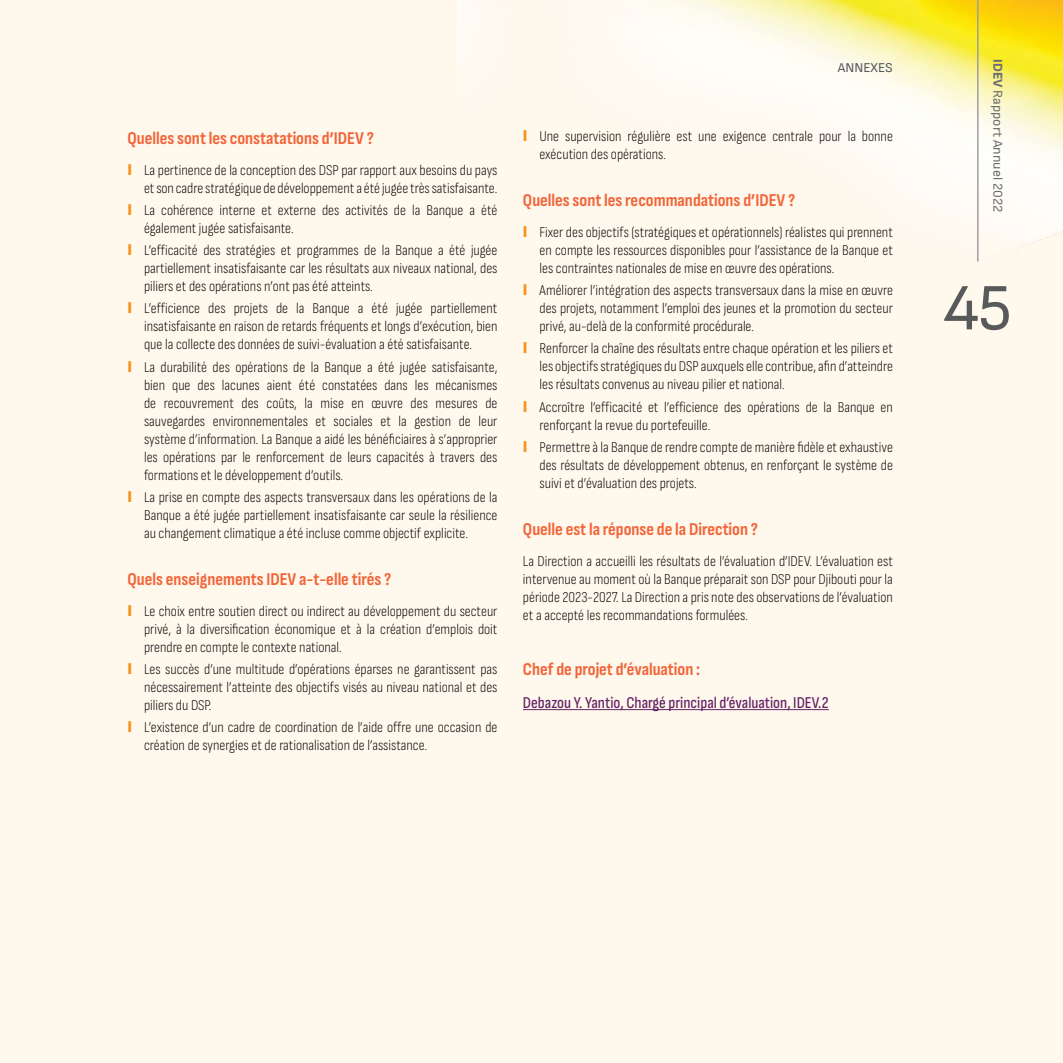
<style>
.page{position:relative;width:1063px;height:1063px;background:#fff8ed}
.page>*{position:absolute;margin:0;border:0;box-sizing:border-box;transform-origin:0 0}
.t1{font:66px "Sofia Sans";color:#58595b}
.t2{font:700 18px "Sofia Sans Condensed";color:#f26539}
.t3{font:500 16.5px "Sofia Sans Condensed";color:#642266}
.t4{font:300 15px/18px "Sofia Sans Condensed";color:#000;text-align:justify}
.t5{font:13.5px "Sofia Sans";color:#6d6e71}
.t6{font:13.5px "Sofia Sans";color:#58595b}
.s1{font-family:"Sofia Sans";font-weight:900;font-size:16.5px;color:#f7941e}
.s2{font-weight:800}
</style>
<div class="page">
<img style="left:523px;top:0;width:540px;height:711px">
<hr style="left:977px;top:0;width:2px;height:261px;background:#9d9fa2">
<hr style="left:523px;top:709px;width:306px;height:1px;background:#642266">
<p class="t2" style="left:128px;top:127px;width:248px">Quelles sont les constatations d’IDEV ?</p>
<p class="t4" style="left:128px;top:161px;width:371px;text-align:right"><span class="s1">І</span> La pertinence de la conception des DSP par rapport aux besoins du pays et son cadre stratégique de développement a été jugée très satisfaisante.</p>
<p class="t4" style="left:144px;top:201px;width:355px;text-indent:-17px"><span class="s1">І</span> La cohérence interne et externe des activités de la Banque a été également jugée satisfaisante.</p>
<p class="t4" style="left:144px;top:241px;width:355px;text-indent:-17px"><span class="s1">І</span> L’efficacité des stratégies et programmes de la Banque a été jugée partiellement insatisfaisante car les résultats aux niveaux national, des piliers et des opérations n’ont pas été atteints.</p>
<p class="t4" style="left:144px;top:299px;width:355px;text-indent:-17px"><span class="s1">І</span> L’efficience des projets de la Banque a été jugée partiellement insatisfaisante en raison de retards fréquents et longs d’exécution, bien que la collecte des données de suivi-évaluation a été satisfaisante.</p>
<p class="t4" style="left:144px;top:358px;width:355px;text-indent:-17px"><span class="s1">І</span> La durabilité des opérations de la Banque a été jugée satisfaisante, bien que des lacunes aient été constatées dans les mécanismes de recouvrement des coûts, la mise en œuvre des mesures de sauvegardes environnementales et sociales et la gestion de leur système d’information. La Banque a aidé les bénéficiaires à s’approprier les opérations par le renforcement de leurs capacités à travers des formations et le développement d’outils.</p>
<p class="t4" style="left:144px;top:488px;width:355px;text-indent:-17px"><span class="s1">І</span> La prise en compte des aspects transversaux dans les opérations de la Banque a été jugée partiellement insatisfaisante car seule la résilience au changement climatique a été incluse comme objectif explicite.</p>
<p class="t2" style="left:128px;top:568px;width:265px">Quels enseignements IDEV a-t-elle tirés ?</p>
<p class="t4" style="left:144px;top:602px;width:355px;text-indent:-17px"><span class="s1">І</span> Le choix entre soutien direct ou indirect au développement du secteur privé, à la diversification économique et à la création d’emplois doit prendre en compte le contexte national.</p>
<p class="t4" style="left:144px;top:660px;width:355px;text-indent:-17px"><span class="s1">І</span> Les succès d’une multitude d’opérations éparses ne garantissent pas nécessairement l’atteinte des objectifs visés au niveau national et des piliers du DSP.</p>
<p class="t4" style="left:144px;top:718px;width:355px;text-indent:-17px"><span class="s1">І</span> L’existence d’un cadre de coordination de l’aide offre une occasion de création de synergies et de rationalisation de l’assistance.</p>
<p class="t6" style="left:838px;top:59px;width:56px">ANNEXES</p>
<p class="t4" style="left:539px;top:127px;width:355px;text-indent:-17px"><span class="s1">І</span> Une supervision régulière est une exigence centrale pour la bonne exécution des opérations.</p>
<p class="t2" style="left:523px;top:190px;width:274px">Quelles sont les recommandations d’IDEV ?</p>
<p class="t4" style="left:539px;top:223px;width:355px;text-indent:-17px"><span class="s1">І</span> Fixer des objectifs (stratégiques et opérationnels) réalistes qui prennent en compte les ressources disponibles pour l’assistance de la Banque et les contraintes nationales de mise en œuvre des opérations.</p>
<p class="t4" style="left:539px;top:281px;width:355px;text-indent:-17px"><span class="s1">І</span> Améliorer l’intégration des aspects transversaux dans la mise en œuvre des projets, notamment l’emploi des jeunes et la promotion du secteur privé, au-delà de la conformité procédurale.</p>
<p class="t4" style="left:539px;top:340px;width:355px;text-indent:-17px"><span class="s1">І</span> Renforcer la chaîne des résultats entre chaque opération et les piliers et les objectifs stratégiques du DSP auxquels elle contribue, afin d’atteindre les résultats convenus au niveau pilier et national.</p>
<p class="t4" style="left:539px;top:398px;width:355px;text-indent:-17px"><span class="s1">І</span> Accroître l’efficacité et l’efficience des opérations de la Banque en renforçant la revue du portefeuille.</p>
<p class="t4" style="left:539px;top:438px;width:355px;text-indent:-17px"><span class="s1">І</span> Permettre à la Banque de rendre compte de manière fidèle et exhaustive des résultats de développement obtenus, en renforçant le système de suivi et d’évaluation des projets.</p>
<p class="t2" style="left:523px;top:519px;width:237px">Quelle est la réponse de la Direction ?</p>
<p class="t4" style="left:523px;top:552px;width:371px">La Direction a accueilli les résultats de l’évaluation d’IDEV. L’évaluation est intervenue au moment où la Banque préparait son DSP pour Djibouti pour la période 2023-2027. La Direction a pris note des observations de l’évaluation et a accepté les recommandations formulées.</p>
<p class="t2" style="left:523px;top:659px;width:179px">Chef de projet d’évaluation :</p>
<p class="t3" style="left:523px;top:693px;width:307px">Debazou Y. Yantio, Chargé principal d’évaluation, IDEV.2</p>
<p class="t5" style="left:1006px;top:59px;width:155px;rotate:90deg"><span class="s2">IDEV</span> Rapport Annuel 2022</p>
<h1 class="t1" style="left:944px;top:270px;width:70px">45</h1>
</div>
